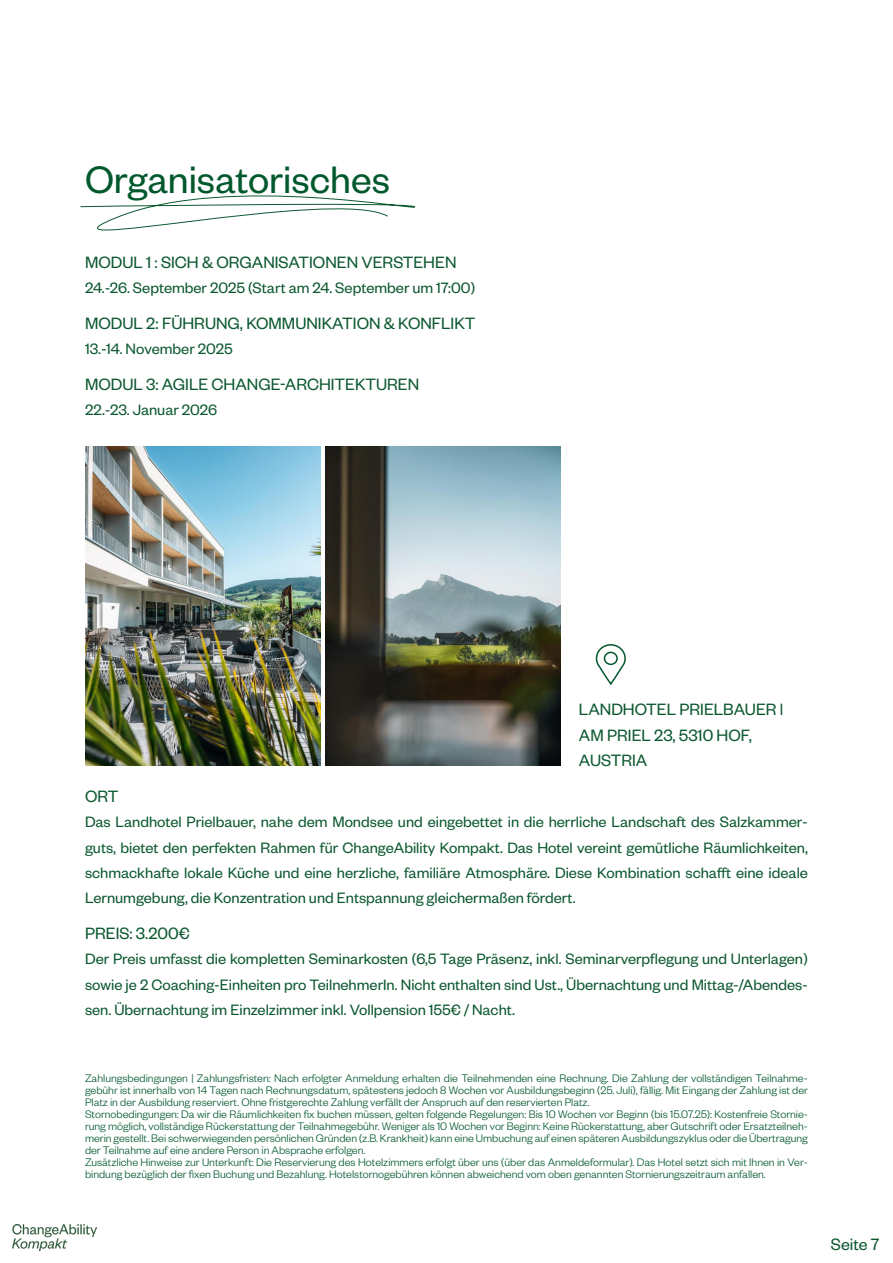
<style>
.page{position:relative;width:893px;height:1263px;background:#fff}
.page>*{position:absolute;margin:0;border:0;box-sizing:border-box;transform-origin:0 0}
.t1{font:42px "Founders Grotesk";color:#01582d}
.t2{font:18px/25.2px "Founders Grotesk";color:#0c5830}
.Fliesstext{font:16.5px/25.2px "Founders Grotesk";color:#0c5830;text-align:justify}
.Fußnote{font:300 12px/12px "Founders Grotesk";color:#01582d;text-align:justify}
</style>
<div class="page">
<img style="left:13px;top:1225px;width:83px;height:25px">
<svg style="left:80px;top:195px;width:336px;height:36px"></svg>
<svg style="left:595px;top:644px;width:31px;height:41px"></svg>
<img style="left:326px;top:446px;width:235px;height:320px">
<img style="left:85px;top:446px;width:235px;height:320px">
<h1 class="t1" style="left:85px;top:154px;width:306px">Organisatorisches</h1>
<h2 class="t2" style="left:85px;top:249px;width:373px">MODUL 1 : SICH &amp; ORGANISATIONEN VERSTEHEN</h2>
<p class="Fliesstext" style="left:85px;top:274px;width:392px">24.-26. September 2025 (Start am 24. September um 17:00)</p>
<h2 class="t2" style="left:85px;top:309px;width:392px">MODUL 2: FÜHRUNG, KOMMUNIKATION &amp; KONFLIKT</h2>
<p class="Fliesstext" style="left:85px;top:335px;width:149px">13.-14. November 2025</p>
<h2 class="t2" style="left:85px;top:370px;width:336px">MODUL 3: AGILE CHANGE-ARCHITEKTUREN</h2>
<p class="Fliesstext" style="left:85px;top:396px;width:134px">22.-23. Januar 2026</p>
<h2 class="t2" style="left:579px;top:696px;width:206px">LANDHOTEL PRIELBAUER |<br>AM PRIEL 23, 5310 HOF,<br>AUSTRIA</h2>
<h2 class="t2" style="left:85px;top:783px;width:35px">ORT</h2>
<p class="Fliesstext" style="left:85px;top:809px;width:724px">Das Landhotel Prielbauer, nahe dem Mondsee und eingebettet in die herrliche Landschaft des Salzkammer&shy;guts, bietet den perfekten Rahmen für ChangeAbility Kompakt. Das Hotel vereint gemütliche Räumlichkeiten, schmackhafte lokale Küche und eine herzliche, familiäre Atmosphäre. Diese Kombination schafft eine ideale Lernumgebung, die Konzentration und Entspannung gleichermaßen fördert.</p>
<h2 class="t2" style="left:85px;top:920px;width:106px">PREIS: 3.200€</h2>
<p class="Fliesstext" style="left:85px;top:946px;width:724px">Der Preis umfasst die kompletten Seminarkosten (6,5 Tage Präsenz, inkl. Seminarverpflegung und Unterlagen) sowie je 2 Coaching-Einheiten pro TeilnehmerIn. Nicht enthalten sind Ust., Übernachtung und Mittag-/Abendes&shy;sen. Übernachtung im Einzelzimmer inkl. Vollpension 155€ / Nacht.</p>
<p class="Fußnote" style="left:85px;top:1071px;width:724px">Zahlungsbedingungen | Zahlungsfristen: Nach erfolgter Anmeldung erhalten die Teilnehmenden eine Rechnung. Die Zahlung der vollständigen Teilnahme&shy;gebühr ist innerhalb von 14 Tagen nach Rechnungsdatum, spätestens jedoch 8 Wochen vor Ausbildungsbeginn (25. Juli), fällig. Mit Eingang der Zahlung ist der Platz in der Ausbildung reserviert. Ohne fristgerechte Zahlung verfällt der Anspruch auf den reservierten Platz.</p>
<p class="Fußnote" style="left:85px;top:1107px;width:724px">Stornobedingungen: Da wir die Räumlichkeiten fix buchen müssen, gelten folgende Regelungen: Bis 10 Wochen vor Beginn (bis 15.07.25): Kostenfreie Stornie&shy;rung möglich, vollständige Rückerstattung der Teilnahmegebühr. Weniger als 10 Wochen vor Beginn: Keine Rückerstattung, aber Gutschrift oder Ersatzteilneh&shy;merin gestellt. Bei schwerwiegenden persönlichen Gründen (z.B. Krankheit) kann eine Umbuchung auf einen späteren Ausbildungszyklus oder die Übertragung der Teilnahme auf eine andere Person in Absprache erfolgen.</p>
<p class="Fußnote" style="left:85px;top:1155px;width:724px">Zusätzliche Hinweise zur Unterkunft: Die Reservierung des Hotelzimmers erfolgt über uns (über das Anmeldeformular). Das Hotel setzt sich mit Ihnen in Ver&shy;bindung bezüglich der fixen Buchung und Bezahlung. Hotelstornogebühren können abweichend vom oben genannten Stornierungszeitraum anfallen.</p>
<h2 class="t2" style="left:831px;top:1231px;width:50px">Seite 7</h2>
</div>
